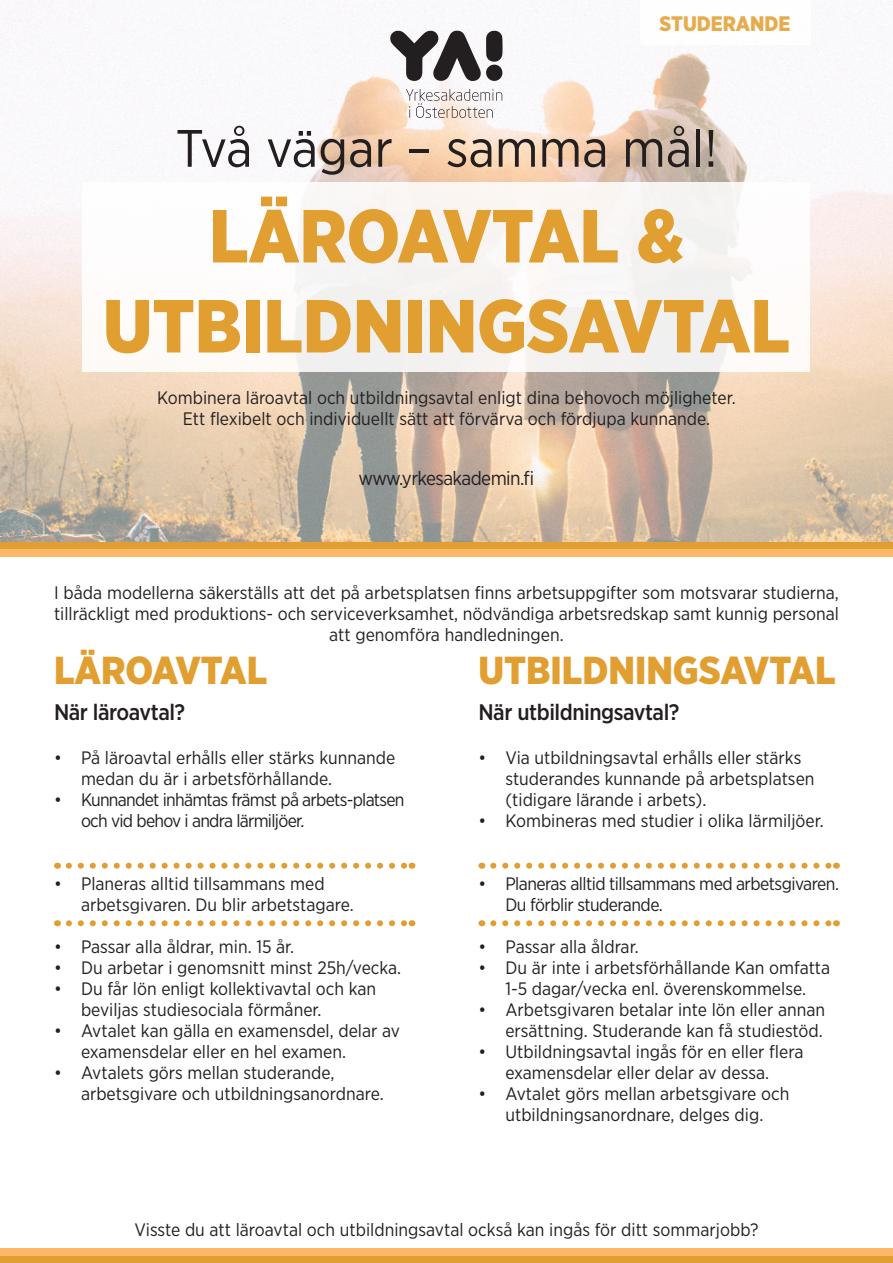
<style>
.page{position:relative;width:893px;height:1263px;background:#fff}
.page>*{position:absolute;margin:0;border:0;box-sizing:border-box;transform-origin:0 0}
.t1{font:900 75px/90px "Gotham Narrow";color:#e29f31;text-align:center}
.t2{font:52.5px "Gotham Narrow";color:#231f20}
.t3{font:900 39px "Gotham Narrow";color:#e29f31}
.t4{font:500 22.5px "Gotham Narrow";letter-spacing:-.02em;color:#231f20}
.t5{font:900 21px "Gotham Narrow";color:#e29f31}
.t6{font:19.5px "Gotham Narrow";letter-spacing:-.03em;color:#231f20}
.t7{font:18px/21px "Gotham Narrow";color:#231f20}
.t8{font:18px/21px "Gotham Narrow";letter-spacing:-.04em;color:#231f20}
.t9{font:18px/21px "Gotham Narrow";letter-spacing:-.03em;color:#231f20}
</style>
<div class="page">
<img style="left:0;top:0;width:893px;height:542px">
<div style="left:83px;top:183px;width:727px;height:189px;background:#f9f6f5"></div>
<div style="left:0;top:1255px;width:893px;height:8px;background:#e29f31"></div>
<div style="left:0;top:542px;width:893px;height:7px;background:#e29f31"></div>
<div style="left:0;top:549px;width:893px;height:8px;background:#fcb866"></div>
<div style="left:640px;top:0;width:170px;height:45px;background:#fff"></div>
<div style="left:0;top:1248px;width:893px;height:7px;background:#fcb866"></div>
<svg style="left:69px;top:920px;width:337px;height:6px"></svg>
<svg style="left:493px;top:920px;width:337px;height:6px"></svg>
<svg style="left:493px;top:863px;width:337px;height:6px"></svg>
<svg style="left:69px;top:863px;width:337px;height:6px"></svg>
<svg style="left:390px;top:31px;width:112px;height:50px"></svg>
<svg style="left:406px;top:89px;width:96px;height:29px"></svg>
<p class="t5" style="left:660px;top:10px;width:132px">STUDERANDE</p>
<h2 class="t2" style="left:175px;top:116px;width:543px">Två vägar – samma mål!</h2>
<h1 class="t1" style="left:103px;top:190px;width:688px">LÄROAVTAL &amp;<br>UTBILDNINGSAVTAL</h1>
<p class="t7" style="left:157px;top:387px;width:580px;text-align:center">Kombinera läroavtal och utbildningsavtal enligt dina behovoch möjligheter.<br>Ett flexibelt och individuellt sätt att förvärva och fördjupa kunnande.</p>
<p class="t6" style="left:359px;top:466px;width:177px">www.yrkesakademin.fi</p>
<p class="t7" style="left:54px;top:582px;width:786px;text-align:center">I båda modellerna säkerställs att det på arbetsplatsen finns arbetsuppgifter som motsvarar studierna, tillräckligt med produktions- och serviceverksamhet, nödvändiga arbetsredskap samt kunnig personal att genomföra handledningen.</p>
<h3 class="t3" style="left:54px;top:645px;width:215px">LÄROAVTAL</h3>
<p class="t4" style="left:54px;top:698px;width:133px">När läroavtal?</p>
<p class="t7" style="left:81px;top:746px;width:316px;text-indent:-27px">• På läroavtal erhålls eller stärks kunnande medan du är i arbetsförhållande.</p>
<p class="t8" style="left:81px;top:788px;width:325px;text-indent:-27px">• Kunnandet inhämtas främst på arbets-platsen och vid behov i andra lärmiljöer.</p>
<h3 class="t3" style="left:478px;top:645px;width:359px">UTBILDNINGSAVTAL</h3>
<p class="t4" style="left:478px;top:698px;width:203px">När utbildningsavtal?</p>
<p class="t7" style="left:505px;top:746px;width:311px;text-indent:-27px">• Via utbildningsavtal erhålls eller stärks studerandes kunnande på arbetsplatsen (tidigare lärande i arbets).</p>
<p class="t7" style="left:478px;top:809px;width:347px">• Kombineras med studier i olika lärmiljöer.</p>
<p class="t7" style="left:81px;top:872px;width:274px;text-indent:-27px">• Planeras alltid tillsammans med arbetsgivaren. Du blir arbetstagare.</p>
<p class="t7" style="left:54px;top:935px;width:242px">• Passar alla åldrar, min. 15 år.</p>
<p class="t7" style="left:54px;top:956px;width:349px">• Du arbetar i genomsnitt minst 25h/vecka.</p>
<p class="t7" style="left:81px;top:977px;width:297px;text-indent:-27px">• Du får lön enligt kollektivavtal och kan beviljas studiesociala förmåner.</p>
<p class="t7" style="left:81px;top:1019px;width:321px;text-indent:-27px">• Avtalet kan gälla en examensdel, delar av examensdelar eller en hel examen.</p>
<p class="t7" style="left:81px;top:1061px;width:304px;text-indent:-27px">• Avtalets görs mellan studerande, arbetsgivare och utbildningsanordnare.</p>
<p class="t9" style="left:505px;top:872px;width:335px;text-indent:-27px">• Planeras alltid tillsammans med arbetsgivaren.<br>Du förblir studerande.</p>
<p class="t7" style="left:478px;top:935px;width:162px">• Passar alla åldrar.</p>
<p class="t7" style="left:478px;top:956px;width:353px;text-align:center">• Du är inte i arbetsförhållande Kan omfatta<br>1-5 dagar/vecka enl. överenskommelse.</p>
<p class="t7" style="left:478px;top:998px;width:348px;text-align:right">• Arbetsgivaren betalar inte lön eller annan ersättning. Studerande kan få studiestöd.</p>
<p class="t7" style="left:478px;top:1040px;width:326px;text-align:center">• Utbildningsavtal ingås för en eller flera examensdelar eller delar av dessa.</p>
<p class="t7" style="left:478px;top:1082px;width:312px;text-align:center">• Avtalet görs mellan arbetsgivare och utbildningsanordnare, delges dig.</p>
<p class="t7" style="left:135px;top:1219px;width:625px">Visste du att läroavtal och utbildningsavtal också kan ingås för ditt sommarjobb?</p>
</div>
